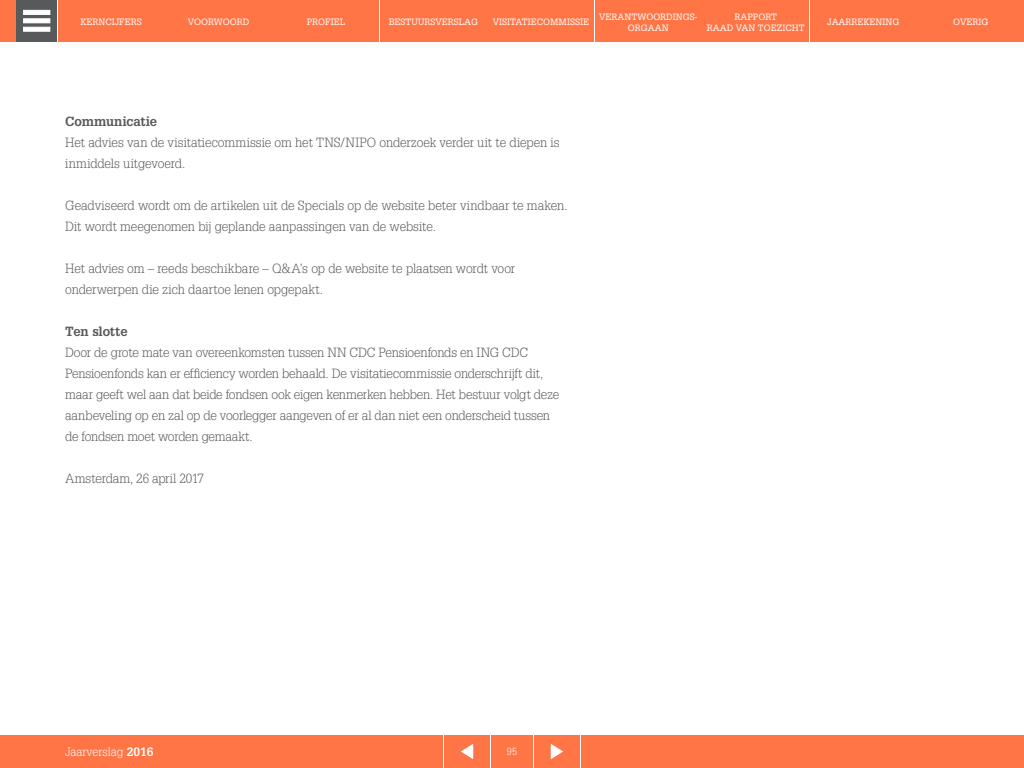
<style>
.page{position:relative;width:1024px;height:768px;background:#fff}
.page>*{position:absolute;margin:0;border:0;box-sizing:border-box;transform-origin:0 0}
.t1{font:300 13px/21px "Glypha LT Std";letter-spacing:-.01em;color:#58595b}
.t2{font:700 13px "Glypha LT Std";letter-spacing:-.015em;color:#58595b}
.t3{font:300 12px "Glypha LT Std";color:#fff}
.t4{font:300 10px "Glypha LT Std";color:#fff}
.t5{font:9px/10.7px "Glypha LT Std";color:#fff;text-align:center}
.s1{font-weight:700}
</style>
<div class="page">
<div style="left:0;top:735px;width:443px;height:33px;background:#ff7546"></div>
<div style="left:581px;top:735px;width:443px;height:33px;background:#ff7546"></div>
<div style="left:444px;top:735px;width:46px;height:33px;background:#ff7546"></div>
<svg style="left:461px;top:744px;width:12px;height:15px"></svg>
<div style="left:534px;top:735px;width:46px;height:33px;background:#ff7546"></div>
<svg style="left:551px;top:744px;width:12px;height:15px"></svg>
<div style="left:491px;top:735px;width:42px;height:33px;background:#ff7546"></div>
<div style="left:58px;top:0;width:106px;height:42px;background:#ff7546"></div>
<div style="left:165px;top:0;width:107px;height:42px;background:#ff7546"></div>
<div style="left:273px;top:0;width:106px;height:42px;background:#ff7546"></div>
<div style="left:380px;top:0;width:107px;height:42px;background:#ff7546"></div>
<div style="left:810px;top:0;width:107px;height:42px;background:#ff7546"></div>
<div style="left:595px;top:0;width:107px;height:42px;background:#ff7546"></div>
<div style="left:703px;top:0;width:106px;height:42px;background:#ff7546"></div>
<div style="left:918px;top:0;width:106px;height:42px;background:#ff7546"></div>
<div style="left:488px;top:0;width:106px;height:42px;background:#ff7546"></div>
<div style="left:17px;top:0;width:40px;height:42px;background:#58595b"></div>
<div style="left:23px;top:10px;width:27px;height:5px;background:#fff"></div>
<svg style="left:23px;top:18px;width:27px;height:5px"></svg>
<svg style="left:23px;top:27px;width:27px;height:5px"></svg>
<div style="left:0;top:0;width:16px;height:42px;background:#ff7546"></div>
<p class="t5" style="left:599px;top:11px;width:100px">VERANTWOORDINGS-<br>ORGAAN</p>
<p class="t5" style="left:707px;top:11px;width:99px">RAPPORT<br>RAAD VAN TOEZICHT</p>
<p class="t5" style="left:80px;top:16px;width:63px">KERNCIJFERS</p>
<p class="t5" style="left:188px;top:16px;width:63px">VOORWOORD</p>
<p class="t5" style="left:307px;top:16px;width:40px">PROFIEL</p>
<p class="t5" style="left:389px;top:16px;width:91px">BESTUURSVERSLAG</p>
<p class="t5" style="left:827px;top:16px;width:74px">JAARREKENING</p>
<p class="t5" style="left:493px;top:16px;width:98px">VISITATIECOMMISSIE</p>
<p class="t5" style="left:953px;top:16px;width:37px">OVERIG</p>
<p class="t2" style="left:65px;top:113px;width:93px">Communicatie</p>
<p class="t1" style="left:65px;top:132px;width:496px">Het advies van de visitatiecommissie om het TNS/NIPO onderzoek verder uit te diepen is inmiddels uitgevoerd.</p>
<p class="t1" style="left:65px;top:195px;width:504px">Geadviseerd wordt om de artikelen uit de Specials op de website beter vindbaar te maken.<br>Dit wordt meegenomen bij geplande aanpassingen van de website.</p>
<p class="t1" style="left:65px;top:258px;width:452px">Het advies om – reeds beschikbare – Q&amp;A’s op de website te plaatsen wordt voor onderwerpen die zich daartoe lenen opgepakt.</p>
<p class="t2" style="left:65px;top:323px;width:64px">Ten slotte</p>
<p class="t1" style="left:65px;top:342px;width:496px">Door de grote mate van overeenkomsten tussen NN CDC Pensioenfonds en ING CDC Pensioenfonds kan er efficiency worden behaald. De visitatiecommissie onderschrijft dit, maar geeft wel aan dat beide fondsen ook eigen kenmerken hebben. Het bestuur volgt deze aanbeveling op en zal op de voorlegger aangeven of er al dan niet een onderscheid tussen de fondsen moet worden gemaakt.</p>
<p class="t1" style="left:65px;top:468px;width:140px">Amsterdam, 26 april 2017</p>
<p class="t3" style="left:65px;top:745px;width:90px">Jaarverslag <span class="s1">2016</span></p>
<p class="t4" style="left:507px;top:746px;width:12px">95</p>
</div>
